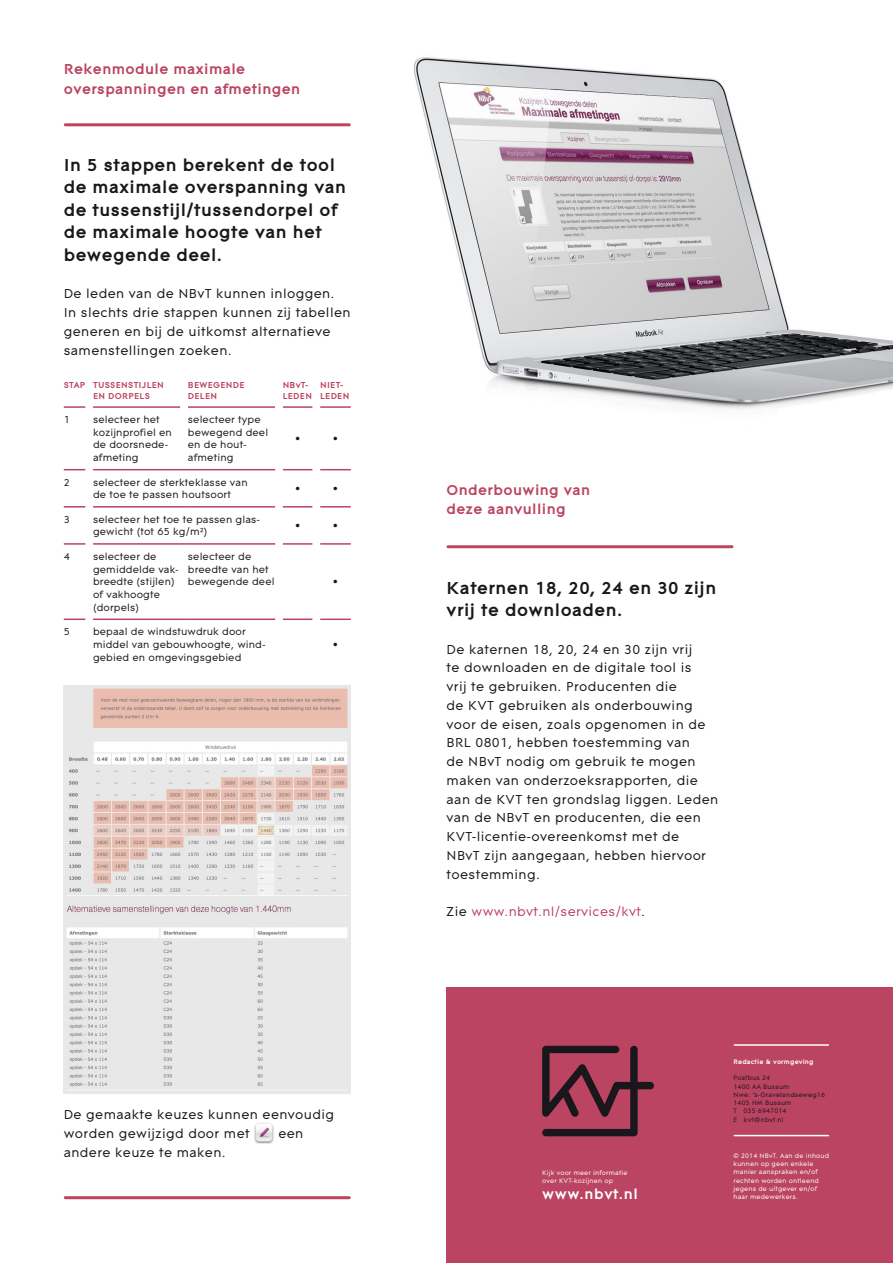
<style>
.page{position:relative;width:893px;height:1263px;background:#fff}
.page>*{position:absolute;margin:0;border:0;box-sizing:border-box;transform-origin:0 0}
.Inleiding{font:700 18px/22.5px "Contax Pro 75";letter-spacing:.025em;color:#1a171c}
.Kopje_1{font:700 15px/19.5px "Contax Pro 75";letter-spacing:.025em;color:#bb4462}
.Kopje_1-2{font:700 15px "Contax Pro 75";letter-spacing:.04em;color:#fff}
.broodtekst{font:13.5px/18.8px "Contax Pro 55";letter-spacing:.025em;color:#1a171c}
.broodtekst-2{font:13.5px "Contax Pro 55";letter-spacing:.025em;color:#bb4462}
.tabeltekst{font:10.5px/12.8px "Contax Pro 55";letter-spacing:.01em;color:#1a171c}
.Tabelkop{font:700 9px/10.5px "Contax Pro 75";letter-spacing:.025em;color:#bb4462}
.disclaimer{font:6.75px/8.2px "Contax Pro 55";letter-spacing:.025em;color:#fff}
.disclaimer-2{font:6.75px "Contax Pro 55";letter-spacing:.025em;color:#1a171c}
.disclaimer-3{font:700 6.75px "Contax Pro 75";letter-spacing:.025em;color:#fff}
.s1{color:#1a171c}
</style>
<div class="page">
<img style="left:336px;top:57px;width:557px;height:414px">
<hr style="left:64px;top:406px;width:22px;height:2px;background:#bb4462">
<hr style="left:93px;top:406px;width:87px;height:2px;background:#bb4462">
<hr style="left:188px;top:406px;width:87px;height:2px;background:#bb4462">
<hr style="left:283px;top:406px;width:30px;height:2px;background:#bb4462">
<hr style="left:320px;top:406px;width:31px;height:2px;background:#bb4462">
<hr style="left:283px;top:469px;width:30px;height:1px;background:#bb4462">
<hr style="left:320px;top:469px;width:31px;height:1px;background:#bb4462">
<svg style="left:64px;top:506px;width:22px;height:1px"></svg>
<hr style="left:93px;top:506px;width:91px;height:1px;background:#bb4462">
<hr style="left:184px;top:506px;width:91px;height:1px;background:#bb4462">
<hr style="left:283px;top:506px;width:30px;height:1px;background:#bb4462">
<hr style="left:320px;top:506px;width:31px;height:1px;background:#bb4462">
<hr style="left:283px;top:543px;width:30px;height:2px;background:#bb4462">
<hr style="left:320px;top:543px;width:31px;height:2px;background:#bb4462">
<hr style="left:283px;top:618px;width:30px;height:2px;background:#bb4462">
<hr style="left:320px;top:618px;width:31px;height:2px;background:#bb4462">
<svg style="left:64px;top:469px;width:22px;height:1px"></svg>
<hr style="left:93px;top:469px;width:91px;height:1px;background:#bb4462">
<hr style="left:184px;top:469px;width:91px;height:1px;background:#bb4462">
<hr style="left:64px;top:543px;width:22px;height:2px;background:#bb4462">
<hr style="left:93px;top:543px;width:91px;height:2px;background:#bb4462">
<hr style="left:184px;top:543px;width:91px;height:2px;background:#bb4462">
<hr style="left:64px;top:618px;width:22px;height:2px;background:#bb4462">
<hr style="left:93px;top:618px;width:91px;height:2px;background:#bb4462">
<hr style="left:184px;top:618px;width:91px;height:2px;background:#bb4462">
<img style="left:254px;top:1123px;width:20px;height:21px">
<hr style="left:65px;top:123px;width:284px;height:3px;background:#bb4462">
<hr style="left:65px;top:1196px;width:284px;height:3px;background:#bb4462">
<hr style="left:448px;top:545px;width:284px;height:3px;background:#bb4462">
<div style="left:446px;top:988px;width:447px;height:275px;background:#bb4462"></div>
<hr style="left:734px;top:1044px;width:94px;height:2px;background:#fff">
<hr style="left:734px;top:1135px;width:94px;height:1px;background:#fff">
<svg style="left:542px;top:1046px;width:112px;height:90px"></svg>
<img style="left:64px;top:685px;width:287px;height:408px">
<p class="Kopje_1" style="left:64px;top:59px;width:238px">Rekenmodule maximale overspanningen en afmetingen</p>
<p class="Inleiding" style="left:64px;top:153px;width:284px">In 5 stappen berekent de tool de maximale overspanning van de tussenstijl/tussendorpel of de maximale hoogte van het bewegende deel.</p>
<p class="broodtekst" style="left:64px;top:284px;width:288px">De leden van de NBvT kunnen inloggen.<br>In slechts drie stappen kunnen zij tabellen generen en bij de uitkomst alternatieve samenstellingen zoeken.</p>
<p class="Tabelkop" style="left:64px;top:380px;width:23px">STAP</p>
<p class="Tabelkop" style="left:93px;top:380px;width:72px">TUSSENSTIJLEN<br>EN DORPELS</p>
<p class="Tabelkop" style="left:188px;top:380px;width:58px">BEWEGENDE<br>DELEN</p>
<p class="Tabelkop" style="left:283px;top:380px;width:27px">NBvT-</p>
<p class="Tabelkop" style="left:320px;top:380px;width:24px">NIET-</p>
<p class="Tabelkop" style="left:320px;top:390px;width:31px">LEDEN</p>
<p class="Tabelkop" style="left:283px;top:390px;width:31px">LEDEN</p>
<p class="tabeltekst" style="left:64px;top:413px;width:8px">1</p>
<p class="tabeltekst" style="left:93px;top:413px;width:80px">selecteer het kozijnprofiel en de doorsnede&shy;afmeting</p>
<p class="tabeltekst" style="left:188px;top:413px;width:82px">selecteer type bewegend deel en de hout&shy;afmeting</p>
<p class="tabeltekst" style="left:295px;top:432px;width:7px">•</p>
<p class="tabeltekst" style="left:333px;top:432px;width:7px">•</p>
<p class="tabeltekst" style="left:64px;top:475px;width:8px">2</p>
<p class="tabeltekst" style="left:93px;top:475px;width:156px">selecteer de sterkteklasse van de toe te passen houtsoort</p>
<p class="tabeltekst" style="left:295px;top:482px;width:7px">•</p>
<p class="tabeltekst" style="left:333px;top:482px;width:7px">•</p>
<p class="tabeltekst" style="left:64px;top:512px;width:8px">3</p>
<p class="tabeltekst" style="left:93px;top:512px;width:168px">selecteer het toe te passen glas&shy;gewicht (tot 65 kg/m²)</p>
<p class="tabeltekst" style="left:295px;top:519px;width:7px">•</p>
<p class="tabeltekst" style="left:333px;top:519px;width:7px">•</p>
<p class="tabeltekst" style="left:64px;top:550px;width:8px">4</p>
<p class="tabeltekst" style="left:93px;top:550px;width:87px">selecteer de gemiddelde vak&shy;breedte (stijlen) of vakhoogte (dorpels)</p>
<p class="tabeltekst" style="left:188px;top:550px;width:88px">selecteer de breedte van het bewegende deel</p>
<p class="tabeltekst" style="left:333px;top:575px;width:7px">•</p>
<p class="tabeltekst" style="left:64px;top:625px;width:8px">5</p>
<p class="tabeltekst" style="left:93px;top:625px;width:173px">bepaal de windstuwdruk door middel van gebouwhoogte, wind&shy;gebied en omgevingsgebied</p>
<p class="tabeltekst" style="left:333px;top:638px;width:7px">•</p>
<p class="broodtekst" style="left:64px;top:1105px;width:272px">De gemaakte keuzes kunnen eenvoudig worden gewijzigd door met</p>
<p class="broodtekst" style="left:278px;top:1124px;width:27px">een</p>
<p class="broodtekst" style="left:64px;top:1142px;width:163px">andere keuze te maken.</p>
<p class="Kopje_1" style="left:447px;top:479px;width:145px">Onderbouwing van deze aanvulling</p>
<p class="Inleiding" style="left:447px;top:576px;width:271px">Katernen 18, 20, 24 en 30 zijn vrij te downloaden.</p>
<p class="broodtekst" style="left:447px;top:639px;width:273px">De katernen 18, 20, 24 en 30 zijn vrij<br>te downloaden en de digitale tool is<br>vrij te gebruiken. Producenten die<br>de KVT gebruiken als onderbouwing voor de eisen, zoals opgenomen in de BRL 0801, hebben toestemming van<br>de NBvT nodig om gebruik te mogen maken van onderzoeksrapporten, die aan de KVT ten grondslag liggen. Leden van de NBvT en producenten, die een KVT-licentie-overeenkomst met de<br>NBvT zijn aangegaan, hebben hiervoor toestemming.</p>
<p class="broodtekst-2" style="left:447px;top:903px;width:200px"><span class="s1">Zie</span> www.nbvt.nl/services/kvt<span class="s1">.</span></p>
<p class="disclaimer" style="left:542px;top:1168px;width:87px">Kijk voor meer informatie over KVT-kozijnen op</p>
<p class="Kopje_1-2" style="left:542px;top:1185px;width:97px">www.nbvt.nl</p>
<p class="disclaimer-3" style="left:733px;top:1057px;width:81px">Redactie &amp; vormgeving</p>
<p class="disclaimer-2" style="left:733px;top:1074px;width:38px">Postbus 24</p>
<p class="disclaimer-2" style="left:733px;top:1082px;width:57px">1400 AA Bussum</p>
<p class="disclaimer-2" style="left:733px;top:1090px;width:93px">Nwe. ’s-Gravelandseweg16</p>
<p class="disclaimer-2" style="left:733px;top:1099px;width:59px">1405 HM Bussum</p>
<p class="disclaimer-2" style="left:733px;top:1107px;width:54px">T 035 6947014</p>
<p class="disclaimer-2" style="left:733px;top:1115px;width:52px">E kvt@nbvt.nl</p>
<p class="disclaimer" style="left:733px;top:1151px;width:97px">© 2014 NBvT. Aan de inhoud kunnen op geen enkele manier aanspraken en/of rechten worden ontleend jegens de uitgever en/of haar medewerkers.</p>
</div>
